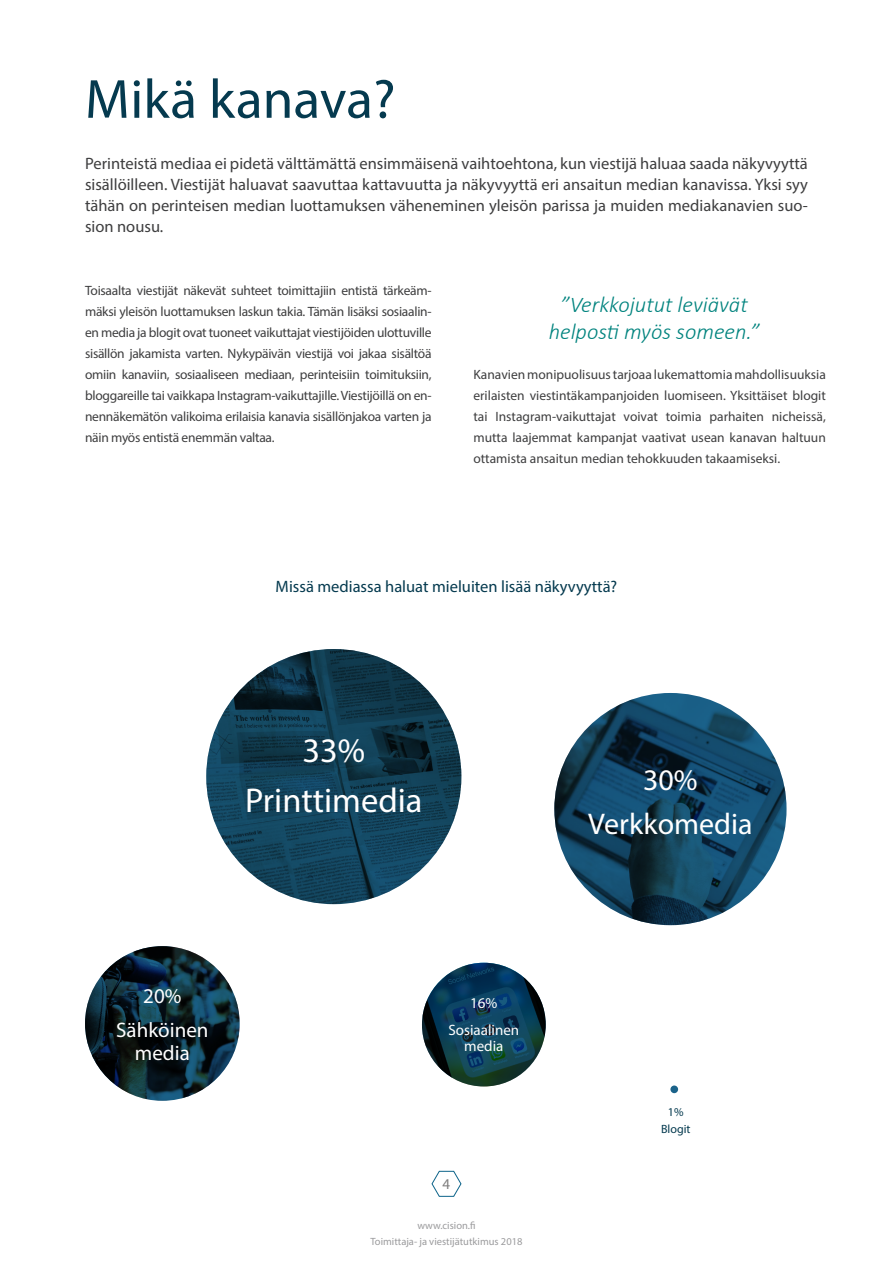
<style>
.page{position:relative;width:893px;height:1263px;background:#fff}
.page>*{position:absolute;margin:0;border:0;box-sizing:border-box;transform-origin:0 0}
.t1{font:55.5px "Myriad Pro";color:#053a4f}
.P_Small{font:34.5px "Myriad Pro";color:#fff}
.P_Small-2{font:30px "Myriad Pro";color:#fff}
.t2{font:italic 300 22.5px/27px "Calibri";color:#00837e;text-align:center}
.P_Small-3{font:21px "Myriad Pro";color:#fff}
.Body{font:16.5px/21px "Myriad Pro";color:#3e3e3f;text-align:justify}
.H3_SMALL{font:16.5px "Myriad Pro";color:#053a4f}
.P_Small-4{font:15px "Myriad Pro";color:#fff}
.t3{font:15px "Myriad Pro";color:#7f7e7e}
.Body-2{font:13.5px/21px "Myriad Pro";letter-spacing:-.005em;color:#3e3e3f;text-align:justify}
.P_Small-5{font:12px "Myriad Pro";color:#053a4f}
.t4{font:10.5px/15.8px "Myriad Pro";color:#9b9b9d;text-align:center}
</style>
<div class="page">
<svg style="left:431px;top:1170px;width:31px;height:27px"></svg>
<img style="left:206px;top:649px;width:255px;height:255px">
<img style="left:554px;top:693px;width:232px;height:232px">
<img style="left:85px;top:946px;width:155px;height:155px">
<img style="left:422px;top:963px;width:124px;height:123px">
<div style="left:670px;top:1085px;width:8px;height:8px;background:#1b638a;border-radius:50%"></div>
<p class="t1" style="left:85px;top:65px;width:312px">Mikä kanava?</p>
<p class="Body" style="left:85px;top:153px;width:724px">Perinteistä mediaa ei pidetä välttämättä ensimmäisenä vaihtoehtona, kun viestijä haluaa saada näkyvyyttä sisällöilleen. Viestijät haluavat saavuttaa kattavuutta ja näkyvyyttä eri ansaitun median kanavissa. Yksi syy tähän on perinteisen median luottamuksen väheneminen yleisön parissa ja muiden mediakanavien suo&shy;sion nousu.</p>
<p class="Body-2" style="left:85px;top:280px;width:348px">Toisaalta viestijät näkevät suhteet toimittajiin entistä tärkeäm&shy;mäksi yleisön luottamuksen laskun takia. Tämän lisäksi sosiaalin&shy;en media ja blogit ovat tuoneet vaikuttajat viestijöiden ulottuville sisällön jakamista varten. Nykypäivän viestijä voi jakaa sisältöä omiin kanaviin, sosiaaliseen mediaan, perinteisiin toimituksiin, bloggareille tai vaikkapa Instagram-vaikuttajille. Viestijöillä on en&shy;nennäkemätön valikoima erilaisia kanavia sisällönjakoa varten ja näin myös entistä enemmän valtaa.</p>
<p class="t2" style="left:549px;top:291px;width:212px">”Verkkojutut leviävät helposti myös someen.”</p>
<p class="Body-2" style="left:473px;top:364px;width:354px">Kanavien monipuolisuus tarjoaa lukemattomia mahdollisuuksia erilaisten viestintäkampanjoiden luomiseen. Yksittäiset blogit tai Instagram-vaikuttajat voivat toimia parhaiten nicheissä, mutta laajemmat kampanjat vaativat usean kanavan haltuun ottamista ansaitun median tehokkuuden takaamiseksi.</p>
<p class="H3_SMALL" style="left:276px;top:577px;width:343px">Missä mediassa haluat mieluiten lisää näkyvyyttä?</p>
<p class="P_Small" style="left:302px;top:729px;width:64px">33%</p>
<p class="P_Small" style="left:245px;top:779px;width:179px">Printtimedia</p>
<p class="P_Small-3" style="left:143px;top:983px;width:40px">20%</p>
<p class="P_Small-3" style="left:116px;top:1017px;width:94px">Sähköinen</p>
<p class="P_Small-3" style="left:135px;top:1040px;width:56px">media</p>
<p class="P_Small-4" style="left:470px;top:994px;width:29px">16%</p>
<p class="P_Small-4" style="left:448px;top:1020px;width:72px">Sosiaalinen</p>
<p class="P_Small-4" style="left:464px;top:1036px;width:41px">media</p>
<p class="t3" style="left:443px;top:1174px;width:9px">4</p>
<p class="t4" style="left:370px;top:1217px;width:154px">www.cision.fi<br>Toimittaja- ja viestijätutkimus 2018</p>
<p class="P_Small-2" style="left:643px;top:761px;width:56px">30%</p>
<p class="P_Small-2" style="left:588px;top:806px;width:166px">Verkkomedia</p>
<p class="P_Small-5" style="left:668px;top:1104px;width:17px">1%</p>
<p class="P_Small-5" style="left:661px;top:1122px;width:31px">Blogit</p>
</div>
